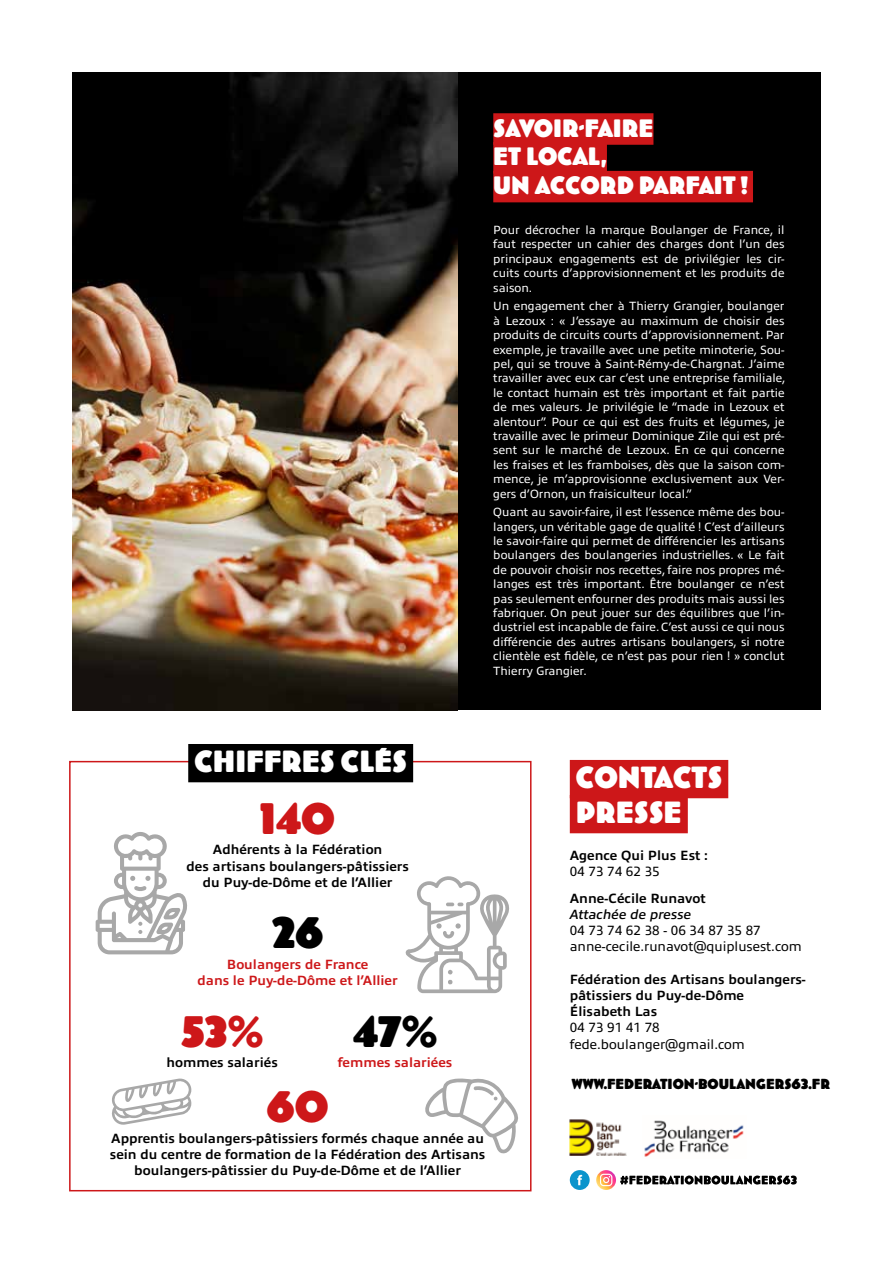
<style>
.page{position:relative;width:893px;height:1263px;background:#fff}
.page>*{position:absolute;margin:0;border:0;box-sizing:border-box;transform-origin:0 0}
.t1{font:42px "Bovine Round MVB";color:#cd1719}
.t2{font:42px "Bovine Round MVB";color:#000}
.t3{font:29.25px/35.1px "Bovine Round MVB";color:#fff}
.t4{font:24px/28.8px "Bovine Round MVB";color:#fff}
.t5{font:13.95px "Bovine Round MVB";color:#000}
.t6{font:700 13.5px/16.2px "Allumi Std";color:#000;text-align:center}
.t7{font:13.5px/16.2px "Allumi Std";color:#000}
.t8{font:700 13.5px/16.2px "Allumi Std";color:#cd1719;text-align:center}
.t9{font:italic 600 13.5px "Allumi Std";color:#000}
.t10{font:12px/14.4px "Allumi Std";color:#fff;text-align:justify}
</style>
<div class="page">
<div style="left:69px;top:761px;width:462px;height:430px;border:2px solid #cd1719"></div>
<div style="left:72px;top:72px;width:749px;height:638px;background:#000"></div>
<img style="left:72px;top:72px;width:385px;height:638px">
<div style="left:493px;top:113px;width:160px;height:32px;background:#cd1719"></div>
<div style="left:493px;top:142px;width:114px;height:32px;background:#cd1719"></div>
<div style="left:493px;top:171px;width:260px;height:31px;background:#cd1719"></div>
<div style="left:188px;top:744px;width:225px;height:38px;background:#000"></div>
<div style="left:570px;top:760px;width:158px;height:38px;background:#cd1719"></div>
<div style="left:570px;top:795px;width:118px;height:38px;background:#cd1719"></div>
<svg style="left:405px;top:876px;width:104px;height:117px"></svg>
<svg style="left:96px;top:832px;width:91px;height:122px"></svg>
<svg style="left:425px;top:1078px;width:93px;height:75px"></svg>
<svg style="left:112px;top:1078px;width:79px;height:47px"></svg>
<img style="left:644px;top:1120px;width:100px;height:37px">
<img style="left:570px;top:1119px;width:57px;height:37px">
<svg style="left:596px;top:1170px;width:201px;height:20px"></svg>
<div style="left:570px;top:1170px;width:20px;height:20px;background:#0b94cc;border-radius:50%"></div>
<svg style="left:577px;top:1175px;width:5px;height:10px"></svg>
<h3 class="t4" style="left:493px;top:114px;width:256px">SAVOIR-FAIRE<br>ET LOCAL,<br>UN ACCORD PARFAIT !</h3>
<p class="t10" style="left:493px;top:223px;width:293px">Pour décrocher la marque Boulanger de France, il faut respecter un cahier des charges dont l’un des principaux engagements est de privilégier les cir&shy;cuits courts d’approvisionnement et les produits de saison.</p>
<p class="t10" style="left:493px;top:299px;width:294px">Un engagement cher à Thierry Grangier, boulanger à Lezoux : « J’essaye au maximum de choisir des produits de circuits courts d’approvisionnement. Par exemple, je travaille avec une petite minoterie, Sou&shy;pel, qui se trouve à Saint-Rémy-de-Chargnat. J’aime travailler avec eux car c’est une entreprise familiale, le contact humain est très important et fait partie de mes valeurs. Je privilégie le “made in Lezoux et alentour”. Pour ce qui est des fruits et légumes, je travaille avec le primeur Dominique Zile qui est pré&shy;sent sur le marché de Lezoux. En ce qui concerne les fraises et les framboises, dès que la saison com&shy;mence, je m’approvisionne exclusivement aux Ver&shy;gers d’Ornon, un fraisiculteur local.”</p>
<p class="t10" style="left:493px;top:505px;width:293px">Quant au savoir-faire, il est l’essence même des bou&shy;langers, un véritable gage de qualité ! C’est d’ailleurs le savoir-faire qui permet de différencier les artisans boulangers des boulangeries industrielles. « Le fait de pouvoir choisir nos recettes, faire nos propres mé&shy;langes est très important. Être boulanger ce n’est pas seulement enfourner des produits mais aussi les fabriquer. On peut jouer sur des équilibres que l’in&shy;dustriel est incapable de faire. C’est aussi ce qui nous différencie des autres artisans boulangers, si notre clientèle est fidèle, ce n’est pas pour rien ! » conclut Thierry Grangier.</p>
<h2 class="t3" style="left:194px;top:745px;width:214px">CHIFFRES CLÉS</h2>
<h1 class="t1" style="left:260px;top:797px;width:76px">140</h1>
<p class="t6" style="left:186px;top:842px;width:224px">Adhérents à la Fédération<br>des artisans boulangers-pâtissiers du Puy-de-Dôme et de l’Allier</p>
<h1 class="t2" style="left:272px;top:911px;width:53px">26</h1>
<p class="t8" style="left:198px;top:956px;width:202px">Boulangers de France<br>dans le Puy-de-Dôme et l’Allier</p>
<h1 class="t1" style="left:181px;top:1010px;width:84px">53%</h1>
<p class="t6" style="left:167px;top:1055px;width:113px">hommes salariés</p>
<h1 class="t2" style="left:353px;top:1010px;width:86px">47%</h1>
<p class="t8" style="left:338px;top:1055px;width:116px">femmes salariées</p>
<h1 class="t1" style="left:267px;top:1085px;width:64px">60</h1>
<p class="t6" style="left:110px;top:1130px;width:377px">Apprentis boulangers-pâtissiers formés chaque année au sein du centre de formation de la Fédération des Artisans boulangers-pâtissier du Puy-de-Dôme et de l’Allier</p>
<h2 class="t3" style="left:576px;top:761px;width:148px">CONTACTS<br>PRESSE</h2>
<p class="t6" style="left:570px;top:847px;width:140px">Agence Qui Plus Est :</p>
<p class="t7" style="left:570px;top:863px;width:91px">04 73 74 62 35</p>
<p class="t6" style="left:570px;top:890px;width:138px">Anne-Cécile Runavot</p>
<p class="t9" style="left:570px;top:907px;width:123px">Attachée de presse</p>
<p class="t7" style="left:570px;top:923px;width:233px">04 73 74 62 38 - 06 34 87 35 87 anne-cecile.runavot@quiplusest.com</p>
<p class="t6" style="left:570px;top:971px;width:237px;text-align:left">Fédération des Artisans boulangers&shy;pâtissiers du Puy-de-Dôme<br>Élisabeth Las</p>
<p class="t7" style="left:570px;top:1020px;width:177px">04 73 91 41 78 fede.boulanger@gmail.com</p>
<p class="t5" style="left:572px;top:1077px;width:260px">WWW.FEDERATION-BOULANGERS63.FR</p>
</div>
